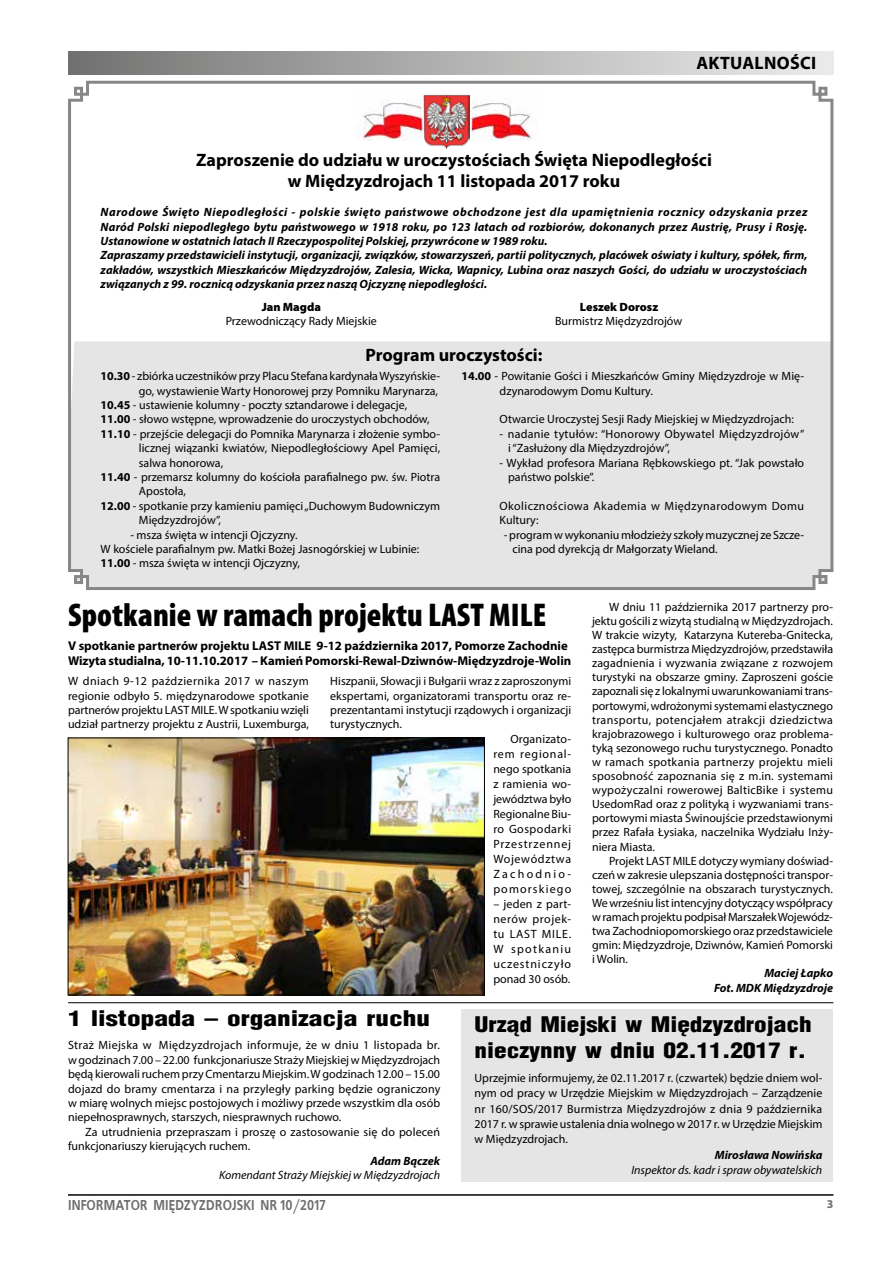
<style>
.page{position:relative;width:893px;height:1263px;background:#fff}
.page>*{position:absolute;margin:0;border:0;box-sizing:border-box;transform-origin:0 0}
.t1{font:900 condensed 33px "Myriad Pro";color:#000}
.t2{font:900 21px/26.1px "Switzerland Cond";color:#000;scale:1.2 1}
.t3{font:900 21px "Switzerland Cond";color:#000;scale:1.3 1}
.t4{font:700 18px/21.6px "Myriad Pro";color:#000;text-align:center}
.t5{font:700 18px "Myriad Pro";letter-spacing:.02em;color:#000}
.t6{font:700 14.25px "EFN Bureau";color:#706f6f}
.t7{font:700 12.75px/15.3px "Myriad Pro";color:#000}
.t8{font:12px/14.1px "Myriad Pro";color:#000;text-align:justify}
.t9{font:italic 700 12px/14.4px "Myriad Pro";color:#000}
.t10{font:12px/14.4px "Myriad Pro";letter-spacing:.02em;color:#000}
.t11{font:italic 12px "Myriad Pro";color:#000}
.t12{font:12px/14.4px "Myriad Pro";letter-spacing:.03em;color:#000}
.t13{font:900 12px "Myriad Pro";color:#000}
.t14{font:12px "Myriad Pro";letter-spacing:.075em;color:#000}
.t15{font:12px "Myriad Pro";letter-spacing:.065em;color:#000}
.t16{font:12px "Myriad Pro";letter-spacing:.04em;color:#000}
.t17{font:12px "Myriad Pro";letter-spacing:.055em;color:#000}
.t18{font:12px "Myriad Pro";letter-spacing:.095em;color:#000}
.t19{font:12px "Myriad Pro";letter-spacing:.185em;color:#000}
.t20{font:700 12px "Myriad Pro";color:#706f6f}
.s1{font-weight:700}
</style>
<div class="page">
<hr style="left:68px;top:1194px;width:765px;height:2px;background:#000">
<div style="left:462px;top:1010px;width:371px;height:172px;background:#e5e5e5"></div>
<svg style="left:68px;top:80px;width:766px;height:510px"></svg>
<div style="left:68px;top:51px;width:765px;height:23px;background:linear-gradient(to right,#737373,#ededed)"></div>
<img style="left:355px;top:91px;width:183px;height:50px">
<hr style="left:68px;top:1002px;width:765px;height:1px;background:#000">
<img style="left:70px;top:739px;width:413px;height:254px">
<div style="left:68px;top:737px;width:417px;height:258px;border:1px solid #000"></div>
<img style="left:423px;top:95px;width:46px;height:54px">
<h3 class="t5" style="left:696px;top:52px;width:122px">AKTUALNOŚCI</h3>
<h3 class="t4" style="left:196px;top:148px;width:517px">Zaproszenie do udziału w uroczystościach Święta Niepodległości w Międzyzdrojach 11 listopada 2017 roku</h3>
<p class="t9" style="left:101px;top:204px;width:708px">Narodowe Święto Niepodległości - polskie święto państwowe obchodzone jest dla upamiętnienia rocznicy odzyskania przez Naród Polski niepodległego bytu państwowego w 1918 roku, po 123 latach od rozbiorów, dokonanych przez Austrię, Prusy i Rosję.<br>Ustanowione w ostatnich latach II Rzeczypospolitej Polskiej, przywrócone w 1989 roku.<br>Zapraszamy przedstawicieli instytucji, organizacji, związków, stowarzyszeń, partii politycznych, placówek oświaty i kultury, spółek, firm, zakładów, wszystkich Mieszkańców Międzyzdrojów, Zalesia, Wicka, Wapnicy, Lubina oraz naszych Gości, do udziału w uroczystościach związanych z 99. rocznicą odzyskania przez naszą Ojczyznę niepodległości.</p>
<p class="t13" style="left:262px;top:300px;width:61px">Jan Magda</p>
<p class="t13" style="left:580px;top:300px;width:80px">Leszek Dorosz</p>
<p class="t8" style="left:226px;top:314px;width:153px">Przewodniczący Rady Miejskie</p>
<p class="t8" style="left:555px;top:314px;width:129px">Burmistrz Międzyzdrojów</p>
<h3 class="t4" style="left:366px;top:344px;width:178px">Program uroczystości:</h3>
<p class="t8" style="left:101px;top:369px;width:341px"><span class="s1">10.30</span> - zbiórka uczestników przy Placu Stefana kardynała Wyszyńskie-</p>
<p class="t8" style="left:139px;top:383px;width:301px">go, wystawienie Warty Honorowej przy Pomniku Marynarza,</p>
<p class="t8" style="left:101px;top:398px;width:308px"><span class="s1">10.45</span> - ustawienie kolumny - poczty sztandarowe i delegacje,</p>
<p class="t8" style="left:101px;top:412px;width:331px"><span class="s1">11.00</span> - słowo wstępne, wprowadzenie do uroczystych obchodów,</p>
<p class="t8" style="left:101px;top:427px;width:341px"><span class="s1">11.10</span> - przejście delegacji do Pomnika Marynarza i złożenie symbo-</p>
<p class="t8" style="left:139px;top:441px;width:303px">licznej wiązanki kwiatów, Niepodległościowy Apel Pamięci,</p>
<p class="t8" style="left:139px;top:455px;width:86px">salwa honorowa,</p>
<p class="t8" style="left:101px;top:470px;width:341px"><span class="s1">11.40</span> - przemarsz kolumny do kościoła parafialnego pw. św. Piotra</p>
<p class="t8" style="left:139px;top:484px;width:49px">Apostoła,</p>
<p class="t8" style="left:101px;top:499px;width:341px"><span class="s1">12.00</span> - spotkanie przy kamieniu pamięci „Duchowym Budowniczym</p>
<p class="t8" style="left:139px;top:513px;width:84px">Międzyzdrojów”,</p>
<p class="t8" style="left:101px;top:527px;width:320px;text-align:left;text-indent:30px">- msza święta w intencji Ojczyzny.<br>W kościele parafialnym pw. Matki Bożej Jasnogórskiej w Lubinie:<br><span class="s1">11.00</span> - msza święta w intencji Ojczyzny,</p>
<p class="t8" style="left:500px;top:369px;width:306px;text-indent:-38px"><span class="s1">14.00</span> - Powitanie Gości i Mieszkańców Gminy Międzyzdroje w Mię&shy;dzynarodowym Domu Kultury.</p>
<p class="t8" style="left:500px;top:412px;width:296px">Otwarcie Uroczystej Sesji Rady Miejskiej w Międzyzdrojach:</p>
<p class="t10" style="left:508px;top:426px;width:298px;text-indent:-8px">- nadanie tytułów: “Honorowy Obywatel Międzyzdrojów” i “Zasłużony dla Międzyzdrojów”,</p>
<p class="t8" style="left:508px;top:455px;width:298px;text-indent:-9px">- Wykład profesora Mariana Rębkowskiego pt. “Jak powstało państwo polskie”.</p>
<p class="t12" style="left:500px;top:498px;width:306px">Okolicznościowa Akademia w Międzynarodowym Domu<br>Kultury:</p>
<p class="t8" style="left:512px;top:527px;width:293px;text-indent:-9px">- program w wykonaniu młodzieży szkoły muzycznej ze Szcze&shy;cina pod dyrekcją dr Małgorzaty Wieland.</p>
<h1 class="t1" style="left:68px;top:597px;width:480px">Spotkanie w ramach projektu LAST MILE</h1>
<p class="t7" style="left:68px;top:638px;width:505px">V spotkanie partnerów projektu LAST MILE 9-12 października 2017, Pomorze Zachodnie<br>Wizyta studialna, 10-11.10.2017 – Kamień Pomorski-Rewal-Dziwnów-Międzyzdroje-Wolin</p>
<p class="t8" style="left:68px;top:674px;width:242px">W dniach 9-12 października 2017 w naszym regionie odbyło 5. międzynarodowe spotkanie partnerów projektu LAST MILE. W spotkaniu wzięli udział partnerzy projektu z Austrii, Luxemburga,</p>
<p class="t8" style="left:330px;top:674px;width:242px">Hiszpanii, Słowacji i Bułgarii wraz z zaproszonymi</p>
<p class="t8" style="left:330px;top:688px;width:242px">ekspertami, organizatorami transportu oraz re-</p>
<p class="t8" style="left:330px;top:703px;width:242px">prezentantami instytucji rządowych i organizacji</p>
<p class="t8" style="left:330px;top:717px;width:73px">turystycznych.</p>
<p class="t8" style="left:510px;top:732px;width:62px">Organizato-</p>
<p class="t15" style="left:493px;top:747px;width:79px">rem regional-</p>
<p class="t8" style="left:493px;top:762px;width:79px">nego spotkania</p>
<p class="t8" style="left:493px;top:777px;width:79px">z ramienia wo-</p>
<p class="t8" style="left:493px;top:792px;width:79px">jewództwa było</p>
<p class="t8" style="left:493px;top:807px;width:79px">Regionalne Biu-</p>
<p class="t16" style="left:493px;top:822px;width:79px">ro Gospodarki</p>
<p class="t14" style="left:493px;top:837px;width:79px">Przestrzennej</p>
<p class="t17" style="left:493px;top:852px;width:79px">Województwa</p>
<p class="t19" style="left:493px;top:867px;width:79px">Zachodnio-</p>
<p class="t18" style="left:493px;top:882px;width:79px">pomorskiego</p>
<p class="t8" style="left:493px;top:897px;width:79px;line-height:15px">– jeden z part&shy;nerów projek&shy;tu LAST MILE.<br>W spotkaniu uczestniczyło ponad 30 osób.</p>
<p class="t8" style="left:592px;top:599px;width:243px;text-indent:17px">W dniu 11 października 2017 partnerzy pro&shy;jektu gościli z wizytą studialną w Międzyzdrojach.<br>W trakcie wizyty, Katarzyna Kutereba-Gnitecka, zastępca burmistrza Międzyzdrojów, przedstawiła zagadnienia i wyzwania związane z rozwojem turystyki na obszarze gminy. Zaproszeni goście zapoznali się z lokalnymi uwarunkowaniami trans&shy;portowymi, wdrożonymi systemami elastycznego transportu, potencjałem atrakcji dziedzictwa krajobrazowego i kulturowego oraz problema&shy;tyką sezonowego ruchu turystycznego. Ponadto w ramach spotkania partnerzy projektu mieli sposobność zapoznania się z m.in. systemami wypożyczalni rowerowej BalticBike i systemu UsedomRad oraz z polityką i wyzwaniami trans&shy;portowymi miasta Świnoujście przedstawionymi przez Rafała Łysiaka, naczelnika Wydziału Inży&shy;niera Miasta.</p>
<p class="t8" style="left:592px;top:853px;width:242px;text-indent:17px">Projekt LAST MILE dotyczy wymiany doświad&shy;czeń w zakresie ulepszania dostępności transpor&shy;towej, szczególnie na obszarach turystycznych.<br>We wrześniu list intencyjny dotyczący współpracy w ramach projektu podpisał Marszałek Wojewódz&shy;twa Zachodniopomorskiego oraz przedstawiciele gmin: Międzyzdroje, Dziwnów, Kamień Pomorski i Wolin.</p>
<p class="t9" style="left:714px;top:966px;width:120px;text-align:right">Maciej Łapko<br>Fot. MDK Międzyzdroje</p>
<h2 class="t3" style="left:68px;top:1005px;width:280px">1 listopada – organizacja ruchu</h2>
<p class="t8" style="left:68px;top:1038px;width:374px">Straż Miejska w Międzyzdrojach informuje, że w dniu 1 listopada br. w godzinach 7.00 – 22.00 funkcjonariusze Straży Miejskiej w Międzyzdrojach będą kierowali ruchem przy Cmentarzu Miejskim. W godzinach 12.00 – 15.00 dojazd do bramy cmentarza i na przyległy parking będzie ograniczony w miarę wolnych miejsc postojowych i możliwy przede wszystkim dla osób niepełnosprawnych, starszych, niesprawnych ruchowo.</p>
<p class="t8" style="left:68px;top:1124px;width:373px;text-indent:17px">Za utrudnienia przepraszam i proszę o zastosowanie się do poleceń funkcjonariuszy kierujących ruchem.</p>
<p class="t9" style="left:371px;top:1153px;width:71px">Adam Bączek</p>
<p class="t11" style="left:219px;top:1167px;width:223px">Komendant Straży Miejskiej w Międzyzdrojach</p>
<h2 class="t2" style="left:475px;top:1011px;width:282px">Urząd Miejski w Międzyzdrojach nieczynny w dniu 02.11.2017 r.</h2>
<p class="t8" style="left:475px;top:1070px;width:349px;line-height:15.3px">Uprzejmie informujemy, że 02.11.2017 r. (czwartek) będzie dniem wol&shy;nym od pracy w Urzędzie Miejskim w Międzyzdrojach – Zarządzenie nr 160/SOS/2017 Burmistrza Międzyzdrojów z dnia 9 października 2017 r. w sprawie ustalenia dnia wolnego w 2017 r. w Urzędzie Miejskim w Międzyzdrojach.</p>
<p class="t9" style="left:715px;top:1147px;width:109px">Mirosława Nowińska</p>
<p class="t11" style="left:631px;top:1162px;width:193px">Inspektor ds. kadr i spraw obywatelskich</p>
<p class="t6" style="left:68px;top:1194px;width:259px">INFORMATOR MIĘDZYZDROJSKI NR 10/2017</p>
<p class="t20" style="left:827px;top:1196px;width:8px">3</p>
</div>
